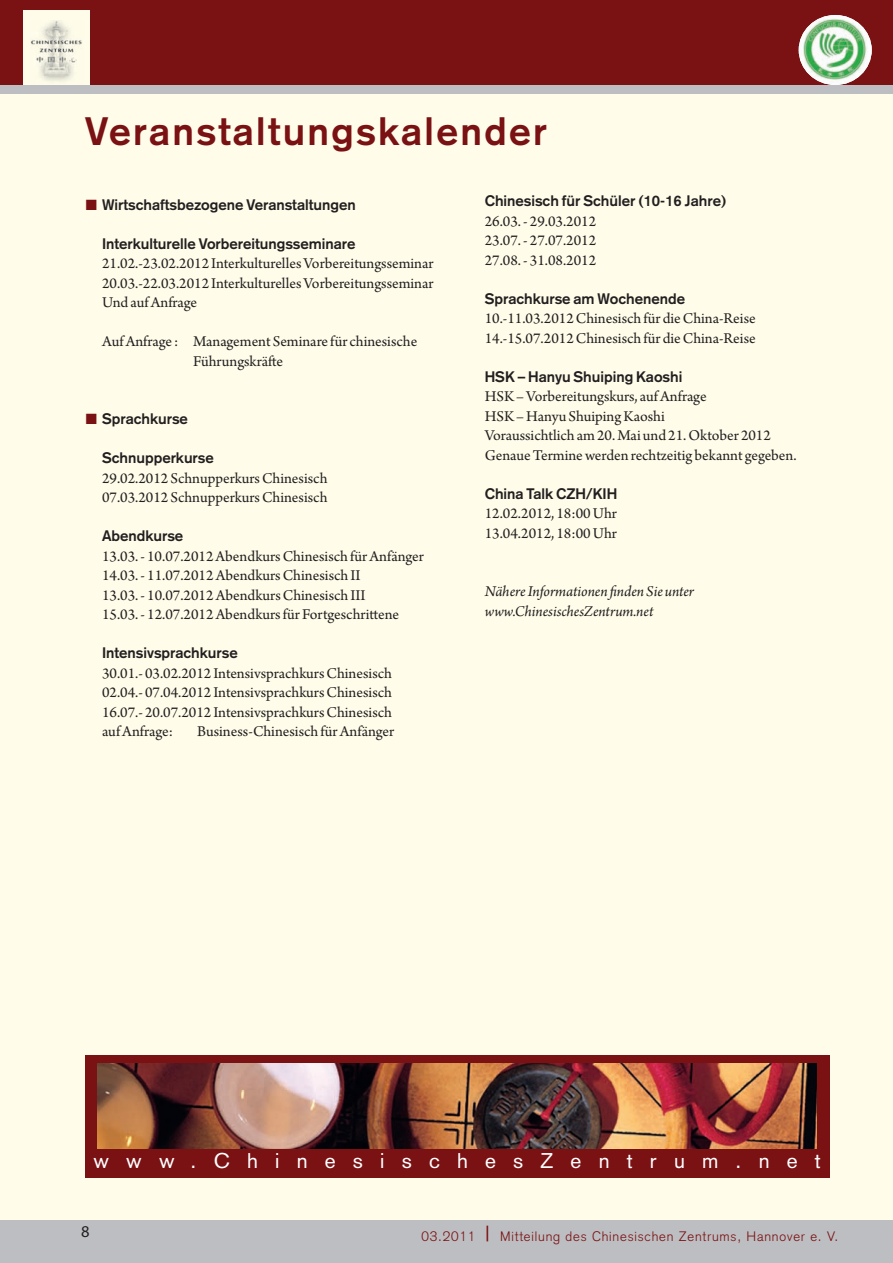
<style>
.page{position:relative;width:893px;height:1263px;background:#fffdea}
.page>*{position:absolute;margin:0;border:0;box-sizing:border-box;transform-origin:0 0}
.t1{font:700 39px "Akzidenz Grotesk";letter-spacing:.06em;color:#7a1113}
.t2{font:21px "Akzidenz Grotesk";letter-spacing:.82em;color:#fff}
.t3{font:16.5px "Myriad Pro";color:#231f20}
.t4{font:15.75px/19.5px "Arno Pro";color:#231f20}
.t5{font:italic 15.75px/19.5px "Arno Pro";color:#231f20}
.t6{font:700 15px "Akzidenz Grotesk";color:#231f20}
.t7{font:300 13.5px "Akzidenz Grotesk";letter-spacing:.06em;color:#7a1113}
.s1{font-family:"European Pi Three";font-weight:400;color:#7a1113}
.s2{font-weight:400;font-size:21px}
</style>
<div class="page">
<div style="left:0;top:1220px;width:893px;height:43px;background:#bdbec1"></div>
<div style="left:0;top:0;width:893px;height:85px;background:#7a1113"></div>
<div style="left:23px;top:11px;width:67px;height:76px;background:#fffdea"></div>
<img style="left:31px;top:20px;width:51px;height:61px">
<div style="left:0;top:85px;width:893px;height:9px;background:#bdbec1"></div>
<img style="left:799px;top:15px;width:73px;height:70px;border-radius:50%">
<div style="left:85px;top:1056px;width:744px;height:122px;background:#7a1113"></div>
<img style="left:98px;top:1063px;width:718px;height:85px">
<h1 class="t1" style="left:85px;top:117px;width:463px">Veranstaltungskalender</h1>
<p class="t6" style="left:85px;top:199px;width:272px"><span class="s1">-</span> Wirtschaftsbezogene Veranstaltungen</p>
<p class="t6" style="left:102px;top:238px;width:255px">Interkulturelle Vorbereitungsseminare</p>
<p class="t4" style="left:102px;top:255px;width:333px;text-align:justify">21.02.-23.02.2012 Interkulturelles Vorbereitungsseminar 20.03.-22.03.2012 Interkulturelles Vorbereitungsseminar Und auf Anfrage</p>
<p class="t4" style="left:193px;top:333px;width:226px;text-indent:-91px">Auf Anfrage : Management Seminare für chinesische<br>Führungskräfte</p>
<p class="t6" style="left:85px;top:413px;width:104px"><span class="s1">-</span> Sprachkurse</p>
<p class="t6" style="left:102px;top:452px;width:113px">Schnupperkurse</p>
<p class="t4" style="left:102px;top:469px;width:227px">29.02.2012 Schnupperkurs Chinesisch<br>07.03.2012 Schnupperkurs Chinesisch</p>
<p class="t6" style="left:102px;top:530px;width:83px">Abendkurse</p>
<p class="t4" style="left:102px;top:547px;width:323px">13.03. - 10.07.2012 Abendkurs Chinesisch für Anfänger 14.03. - 11.07.2012 Abendkurs Chinesisch II<br>13.03. - 10.07.2012 Abendkurs Chinesisch III<br>15.03. - 12.07.2012 Abendkurs für Fortgeschrittene</p>
<p class="t6" style="left:102px;top:647px;width:137px">Intensivsprachkurse</p>
<p class="t4" style="left:102px;top:664px;width:291px;text-align:justify">30.01.- 03.02.2012 Intensivsprachkurs Chinesisch 02.04.- 07.04.2012 Intensivsprachkurs Chinesisch 16.07.- 20.07.2012 Intensivsprachkurs Chinesisch auf Anfrage:</p>
<p class="t4" style="left:197px;top:723px;width:198px">Business-Chinesisch für Anfänger</p>
<p class="t6" style="left:485px;top:195px;width:243px">Chinesisch für Schüler (10-16 Jahre)</p>
<p class="t4" style="left:485px;top:212px;width:113px;text-align:justify">26.03. - 29.03.2012<br>23.07. - 27.07.2012<br>27.08. - 31.08.2012</p>
<p class="t6" style="left:485px;top:293px;width:202px">Sprachkurse am Wochenende</p>
<p class="t4" style="left:485px;top:310px;width:272px">10.-11.03.2012 Chinesisch für die China-Reise<br>14.-15.07.2012 Chinesisch für die China-Reise</p>
<p class="t6" style="left:485px;top:371px;width:199px">HSK – Hanyu Shuiping Kaoshi</p>
<p class="t4" style="left:485px;top:388px;width:313px">HSK – Vorbereitungskurs, auf Anfrage<br>HSK – Hanyu Shuiping Kaoshi<br>Voraussichtlich am 20. Mai und 21. Oktober 2012<br>Genaue Termine werden rechtzeitig bekannt gegeben.</p>
<p class="t6" style="left:485px;top:488px;width:134px">China Talk CZH/KIH</p>
<p class="t4" style="left:485px;top:505px;width:134px">12.02.2012, 18:00 Uhr<br>13.04.2012, 18:00 Uhr</p>
<p class="t5" style="left:485px;top:581px;width:211px">Nähere Informationen finden Sie unter www.ChinesischesZentrum.net</p>
<h2 class="t2" style="left:94px;top:1153px;width:729px">www.ChinesischesZentrum.net</h2>
<p class="t3" style="left:81px;top:1225px;width:10px">8</p>
<p class="t7" style="left:422px;top:1231px;width:418px">03.2011 <span class="s2">|</span> Mitteilung des Chinesischen Zentrums, Hannover e. V.</p>
</div>
